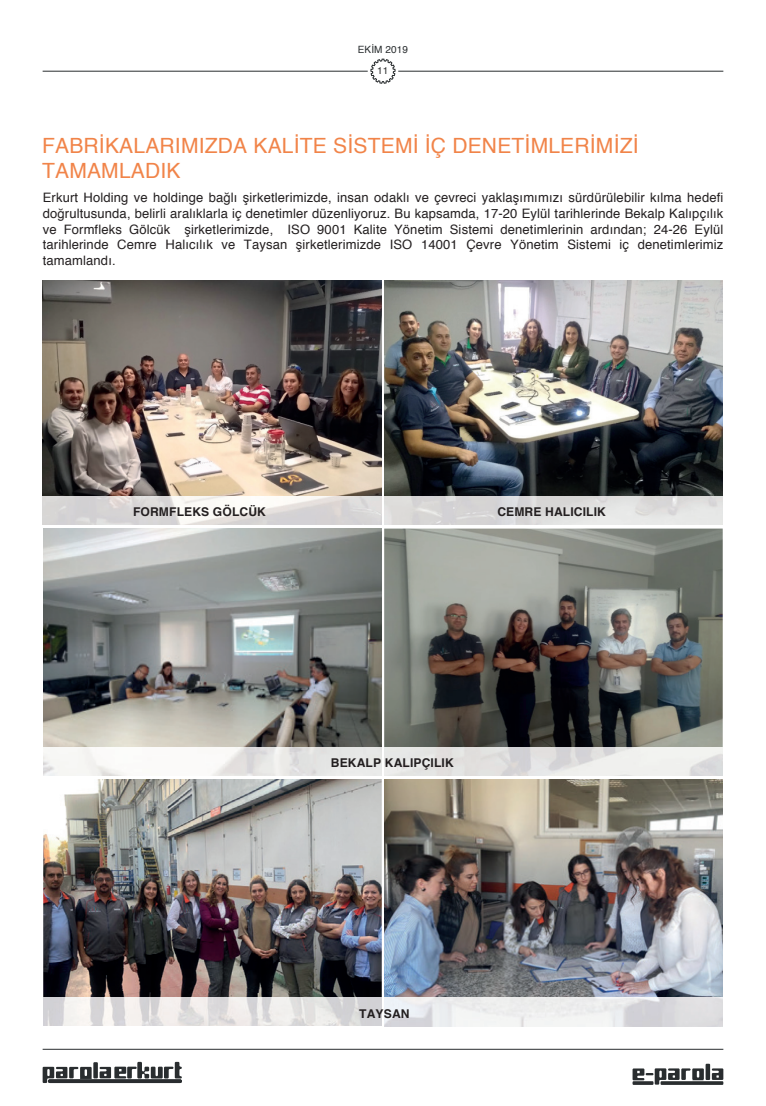
<style>
.page{position:relative;width:766px;height:1106px;background:#fff}
.page>*{position:absolute;margin:0;border:0;box-sizing:border-box;transform-origin:0 0}
.t1{font:21px/25.2px "Helvetica";letter-spacing:.01em;color:#f18449}
.t2{font:13px/15.6px "Helvetica";letter-spacing:.01em;color:#231f20;text-align:justify}
.t3{font:700 12.1px "Helvetica";letter-spacing:.01em;color:#231f20}
.t4{font:10px "Helvetica";letter-spacing:.01em;color:#292d2f}
.t5{font:10px "Helvetica";color:#323333}
</style>
<div class="page">
<hr style="left:43px;top:71px;width:324px;height:1px;background:#292d2f">
<hr style="left:398px;top:71px;width:325px;height:1px;background:#292d2f">
<svg style="left:370px;top:58px;width:26px;height:26px"></svg>
<hr style="left:43px;top:1048px;width:680px;height:1px;background:#292d2f">
<svg style="left:632px;top:1063px;width:91px;height:21px"></svg>
<hr style="left:660px;top:1081px;width:63px;height:3px;background:#292d2f">
<hr style="left:632px;top:1081px;width:21px;height:3px;background:#292d2f">
<svg style="left:43px;top:1061px;width:139px;height:22px"></svg>
<img style="left:43px;top:280px;width:338px;height:217px">
<img style="left:384px;top:280px;width:338px;height:217px">
<img style="left:43px;top:528px;width:338px;height:469px">
<img style="left:384px;top:528px;width:338px;height:219px">
<svg style="left:42px;top:497px;width:681px;height:28px;background:#dfdddd"></svg>
<svg style="left:43px;top:747px;width:680px;height:29px"></svg>
<img style="left:384px;top:747px;width:338px;height:29px">
<img style="left:384px;top:779px;width:338px;height:218px">
<svg style="left:43px;top:997px;width:680px;height:29px"></svg>
<img style="left:43px;top:997px;width:338px;height:28px">
<hr style="left:42px;top:776px;width:681px;height:2px;background:#fff">
<p class="t4" style="left:357px;top:42px;width:52px">EKİM 2019</p>
<p class="t5" style="left:377px;top:63px;width:13px">11</p>
<h1 class="t1" style="left:42px;top:134px;width:598px">FABRİKALARIMIZDA KALİTE SİSTEMİ İÇ DENETİMLERİMİZİ<br>TAMAMLADIK</h1>
<p class="t2" style="left:43px;top:190px;width:682px">Erkurt Holding ve holdinge bağlı şirketlerimizde, insan odaklı ve çevreci yaklaşımımızı sürdürülebilir kılma hedefi doğrultusunda, belirli aralıklarla iç denetimler düzenliyoruz. Bu kapsamda, 17-20 Eylül tarihlerinde Bekalp Kalıpçılık ve Formfleks Gölcük şirketlerimizde, ISO 9001 Kalite Yönetim Sistemi denetimlerinin ardından; 24-26 Eylül tarihlerinde Cemre Halıcılık ve Taysan şirketlerimizde ISO 14001 Çevre Yönetim Sistemi iç denetimlerimiz tamamlandı.</p>
<p class="t3" style="left:133px;top:502px;width:134px">FORMFLEKS GÖLCÜK</p>
<p class="t3" style="left:497px;top:501px;width:110px">CEMRE HALICILIK</p>
<p class="t3" style="left:331px;top:752px;width:124px">BEKALP KALIPÇILIK</p>
<p class="t3" style="left:359px;top:1003px;width:52px">TAYSAN</p>
</div>
